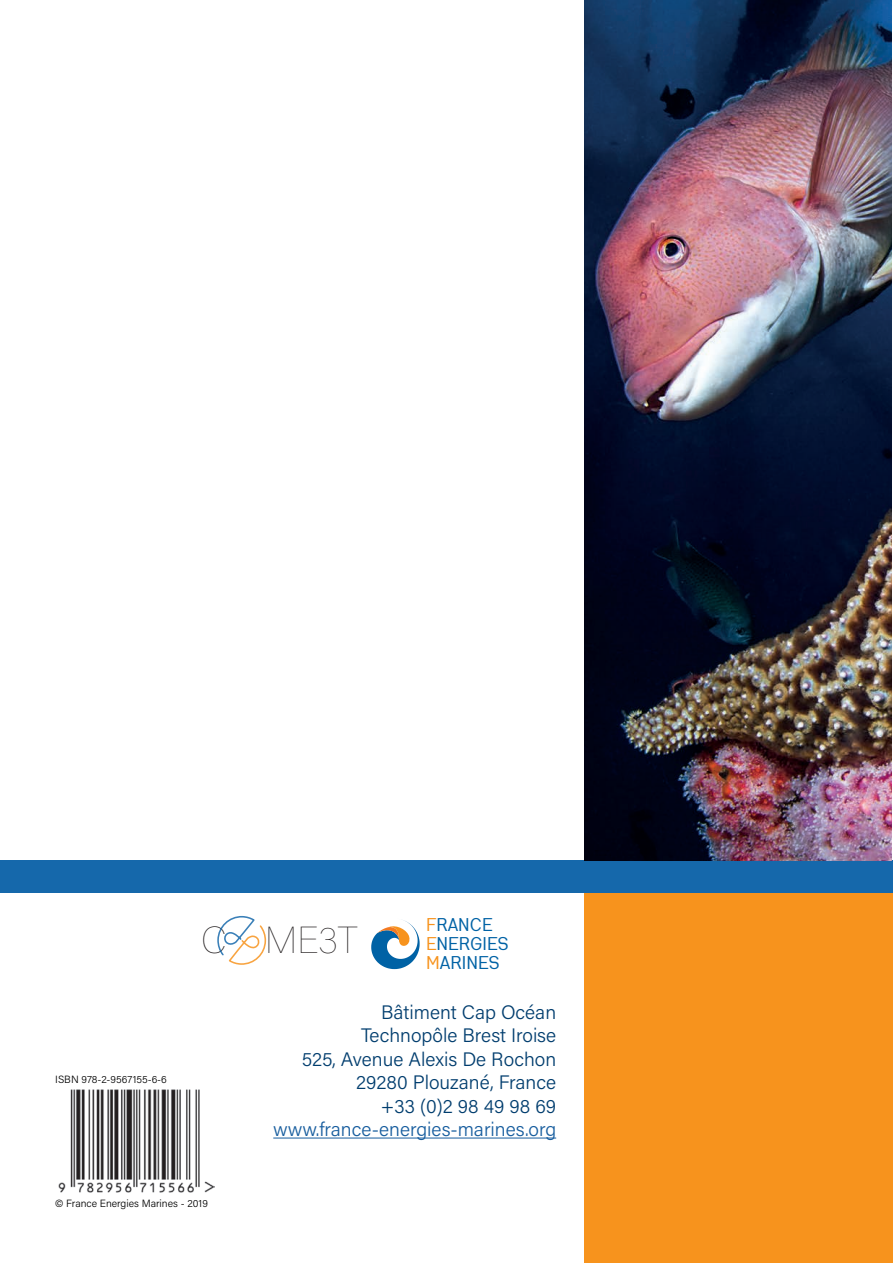
<style>
.page{position:relative;width:893px;height:1263px;background:#fff}
.page>*{position:absolute;margin:0;border:0;box-sizing:border-box;transform-origin:0 0}
.t1{font:100 37.35px "Acumin Pro";color:#231f20}
.t2{font:300 19.5px/23.4px "Acumin Pro";color:#003d6e;text-align:right}
.t3{font:300 19.5px "Acumin Pro";color:#175d9e}
.t4{font:18.75px/18.8px "Serithai";color:#0062a5}
.t5{font:300 10.5px "Acumin Pro";color:#000001}
.s1{color:#f7931d}
.s2{font-weight:400}
</style>
<div class="page">
<div style="left:0;top:860px;width:893px;height:33px;background:#1568ab"></div>
<div style="left:585px;top:893px;width:308px;height:370px;background:#f7931d"></div>
<img style="left:585px;top:0;width:307px;height:860px">
<img style="left:58px;top:1089px;width:156px;height:104px">
<svg style="left:371px;top:920px;width:49px;height:49px"></svg>
<hr style="left:273px;top:1137px;width:283px;height:1px;background:#175d9e">
<svg style="left:218px;top:916px;width:48px;height:49px"></svg>
<p class="t5" style="left:55px;top:1072px;width:113px">ISBN 978-2-9567155-6-6</p>
<p class="t4" style="left:426px;top:916px;width:84px"><span class="s1">F</span>RANCE<br><span class="s1">E</span>NERGIES<br><span class="s1">M</span>ARINES</p>
<p class="t2" style="left:302px;top:1000px;width:256px">Bâtiment Cap Océan<br>Technopôle Brest Iroise<br>525, Avenue Alexis De Rochon<br>29280 Plouzané, France<br>+33 (0)2 98 49 98 69</p>
<p class="t3" style="left:273px;top:1116px;width:284px">www.france-energies-marines.org</p>
<h1 class="t1" style="left:202px;top:914px;width:157px">C ME3T</h1>
<p class="t5" style="left:55px;top:1196px;width:154px"><span class="s2">©</span> France Energies Marines - 2019</p>
</div>
